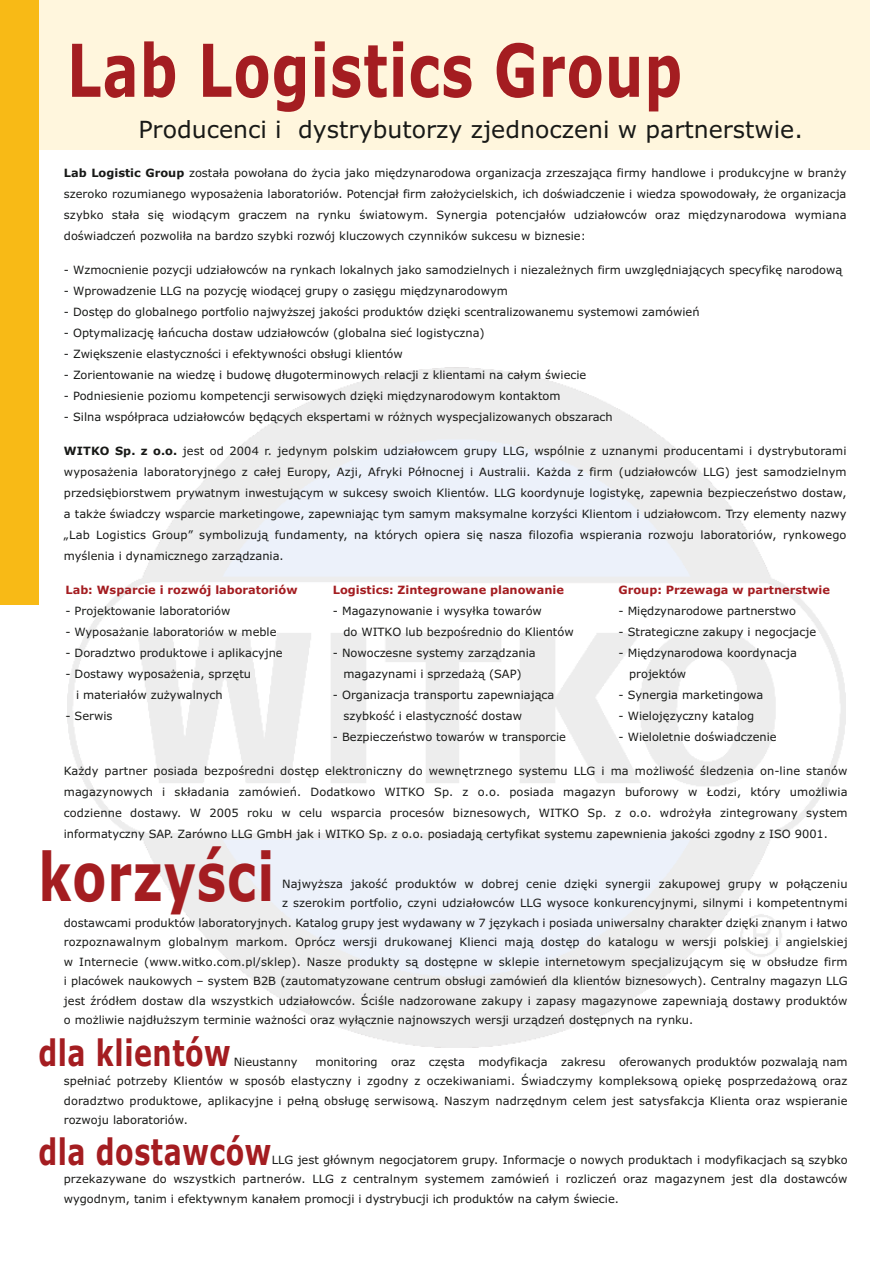
<style>
.page{position:relative;width:870px;height:1262px;background:#fff}
.page>*{position:absolute;margin:0;border:0;box-sizing:border-box;transform-origin:0 0}
.t1{font:700 72.9px "Verdana";letter-spacing:.02em;color:#a41d21;scale:.74 1}
.t2{font:700 66.9px "Verdana";letter-spacing:.02em;color:#a41d21;scale:.74 1}
.t3{font:700 36.45px "Verdana";letter-spacing:.02em;color:#a41d21;scale:.74 1}
.t4{font:23.7px "Verdana";color:#181917}
.t5{font:11.4px/21px "Verdana";color:#181917;text-align:justify}
.t6{font:700 11.4px "Verdana";color:#a41d21}
.s1{font-weight:700}
</style>
<div class="page">
<div style="left:0;top:0;width:870px;height:149px;background:#fff6dd"></div>
<div style="left:0;top:0;width:38px;height:604px;background:#f8ba16"></div>
<h1 class="t1" style="left:67px;top:41px;width:833px">Lab Logistics Group</h1>
<h3 class="t4" style="left:138px;top:120px;width:666px">Producenci i dystrybutorzy zjednoczeni w partnerstwie.</h3>
<p class="t5" style="left:64px;top:164px;width:784px"><span class="s1">Lab Logistic Group</span> została powołana do życia jako międzynarodowa organizacja zrzeszająca firmy handlowe i produkcyjne w branży szeroko rozumianego wyposażenia laboratoriów. Potencjał firm założycielskich, ich doświadczenie i wiedza spowodowały, że organizacja szybko stała się wiodącym graczem na rynku światowym. Synergia potencjałów udziałowców oraz międzynarodowa wymiana doświadczeń pozwoliła na bardzo szybki rozwój kluczowych czynników sukcesu w biznesie:</p>
<p class="t5" style="left:64px;top:260px;width:780px">- Wzmocnienie pozycji udziałowców na rynkach lokalnych jako samodzielnych i niezależnych firm uwzględniających specyfikę narodową</p>
<p class="t5" style="left:64px;top:281px;width:445px">- Wprowadzenie LLG na pozycję wiodącej grupy o zasięgu międzynarodowym</p>
<p class="t5" style="left:64px;top:302px;width:637px">- Dostęp do globalnego portfolio najwyższej jakości produktów dzięki scentralizowanemu systemowi zamówień</p>
<p class="t5" style="left:64px;top:323px;width:422px">- Optymalizację łańcucha dostaw udziałowców (globalna sieć logistyczna)</p>
<p class="t5" style="left:64px;top:344px;width:340px">- Zwiększenie elastyczności i efektywności obsługi klientów</p>
<p class="t5" style="left:64px;top:365px;width:524px">- Zorientowanie na wiedzę i budowę długoterminowych relacji z klientami na całym świecie</p>
<p class="t5" style="left:64px;top:386px;width:498px">- Podniesienie poziomu kompetencji serwisowych dzięki międzynarodowym kontaktom</p>
<p class="t5" style="left:64px;top:407px;width:550px">- Silna współpraca udziałowców będących ekspertami w różnych wyspecjalizowanych obszarach</p>
<p class="t5" style="left:64px;top:441px;width:784px"><span class="s1">WITKO Sp. z o.o.</span> jest od 2004 r. jedynym polskim udziałowcem grupy LLG, wspólnie z uznanymi producentami i dystrybutorami wyposażenia laboratoryjnego z całej Europy, Azji, Afryki Północnej i Australii. Każda z firm (udziałowców LLG) jest samodzielnym przedsiębiorstwem prywatnym inwestującym w sukcesy swoich Klientów. LLG koordynuje logistykę, zapewnia bezpieczeństwo dostaw, a także świadczy wsparcie marketingowe, zapewniając tym samym maksymalne korzyści Klientom i udziałowcom. Trzy elementy nazwy „Lab Logistics Group” symbolizują fundamenty, na których opiera się nasza filozofia wspierania rozwoju laboratoriów, rynkowego myślenia i dynamicznego zarządzania.</p>
<p class="t6" style="left:65px;top:585px;width:234px">Lab: Wsparcie i rozwój laboratoriów</p>
<p class="t5" style="left:65px;top:601px;width:167px">- Projektowanie laboratoriów</p>
<p class="t5" style="left:65px;top:622px;width:213px">- Wyposażanie laboratoriów w meble</p>
<p class="t5" style="left:65px;top:643px;width:219px">- Doradztwo produktowe i aplikacyjne</p>
<p class="t5" style="left:76px;top:664px;width:176px;text-indent:-11px">- Dostawy wyposażenia, sprzętu i materiałów zużywalnych</p>
<p class="t5" style="left:65px;top:706px;width:49px">- Serwis</p>
<p class="t6" style="left:333px;top:585px;width:233px">Logistics: Zintegrowane planowanie</p>
<p class="t5" style="left:343px;top:601px;width:232px;text-indent:-11px">- Magazynowanie i wysyłka towarów<br>do WITKO lub bezpośrednio do Klientów</p>
<p class="t5" style="left:333px;top:643px;width:204px;text-align:center">- Nowoczesne systemy zarządzania magazynami i sprzedażą (SAP)</p>
<p class="t5" style="left:343px;top:685px;width:212px;text-indent:-11px">- Organizacja transportu zapewniająca szybkość i elastyczność dostaw</p>
<p class="t5" style="left:333px;top:727px;width:235px">- Bezpieczeństwo towarów w transporcie</p>
<p class="t5" style="left:64px;top:761px;width:785px">Każdy partner posiada bezpośredni dostęp elektroniczny do wewnętrznego systemu LLG i ma możliwość śledzenia on-line stanów magazynowych i składania zamówień. Dodatkowo WITKO Sp. z o.o. posiada magazyn buforowy w Łodzi, który umożliwia codzienne dostawy. W 2005 roku w celu wsparcia procesów biznesowych, WITKO Sp. z o.o. wdrożyła zintegrowany system informatyczny SAP. Zarówno LLG GmbH jak i WITKO Sp. z o.o. posiadają certyfikat systemu zapewnienia jakości zgodny z ISO 9001.</p>
<p class="t6" style="left:618px;top:585px;width:213px">Group: Przewaga w partnerstwie</p>
<p class="t5" style="left:618px;top:601px;width:179px">- Międzynarodowe partnerstwo</p>
<p class="t5" style="left:618px;top:622px;width:199px">- Strategiczne zakupy i negocjacje</p>
<p class="t5" style="left:629px;top:643px;width:169px;text-indent:-11px">- Międzynarodowa koordynacja projektów</p>
<p class="t5" style="left:618px;top:685px;width:146px">- Synergia marketingowa</p>
<p class="t5" style="left:618px;top:706px;width:137px">- Wielojęzyczny katalog</p>
<p class="t5" style="left:618px;top:727px;width:160px">- Wieloletnie doświadczenie</p>
<h2 class="t2" style="left:38px;top:850px;width:320px">korzyści</h2>
<p class="t5" style="left:282px;top:874px;width:567px">Najwyższa jakość produktów w dobrej cenie dzięki synergii zakupowej grupy w połączeniu</p>
<p class="t5" style="left:282px;top:893px;width:567px">z szerokim portfolio, czyni udziałowców LLG wysoce konkurencyjnymi, silnymi i kompetentnymi</p>
<p class="t5" style="left:64px;top:913px;width:785px">dostawcami produktów laboratoryjnych. Katalog grupy jest wydawany w 7 językach i posiada uniwersalny charakter dzięki znanym i łatwo</p>
<p class="t5" style="left:64px;top:932px;width:785px">rozpoznawalnym globalnym markom. Oprócz wersji drukowanej Klienci mają dostęp do katalogu w wersji polskiej i angielskiej</p>
<p class="t5" style="left:64px;top:952px;width:785px">w Internecie (www.witko.com.pl/sklep). Nasze produkty są dostępne w sklepie internetowym specjalizującym się w obsłudze firm</p>
<p class="t5" style="left:64px;top:971px;width:785px">i placówek naukowych – system B2B (zautomatyzowane centrum obsługi zamówień dla klientów biznesowych). Centralny magazyn LLG</p>
<p class="t5" style="left:64px;top:991px;width:785px">jest źródłem dostaw dla wszystkich udziałowców. Ściśle nadzorowane zakupy i zapasy magazynowe zapewniają dostawy produktów</p>
<p class="t5" style="left:64px;top:1010px;width:631px">o możliwie najdłuższym terminie ważności oraz wyłącznie najnowszych wersji urządzeń dostępnych na rynku.</p>
<h3 class="t3" style="left:38px;top:1038px;width:261px">dla klientów</h3>
<p class="t5" style="left:64px;top:1052px;width:785px;line-height:19.5px;text-indent:252px">monitoring oraz częsta modyfikacja zakresu oferowanych produktów pozwalają nam spełniać potrzeby Klientów w sposób elastyczny i zgodny z oczekiwaniami. Świadczymy kompleksową opiekę posprzedażową oraz doradztwo produktowe, aplikacyjne i pełną obsługę serwisową. Naszym nadrzędnym celem jest satysfakcja Klienta oraz wspieranie rozwoju laboratoriów.</p>
<p class="t5" style="left:234px;top:1051px;width:66px">Nieustanny</p>
<h3 class="t3" style="left:38px;top:1137px;width:316px">dla dostawców</h3>
<p class="t5" style="left:64px;top:1151px;width:785px;line-height:19.5px;text-indent:208px">LLG jest głównym negocjatorem grupy. Informacje o nowych produktach i modyfikacjach są szybko przekazywane do wszystkich partnerów. LLG z centralnym systemem zamówień i rozliczeń oraz magazynem jest dla dostawców wygodnym, tanim i efektywnym kanałem promocji i dystrybucji ich produktów na całym świecie.</p>
</div>
